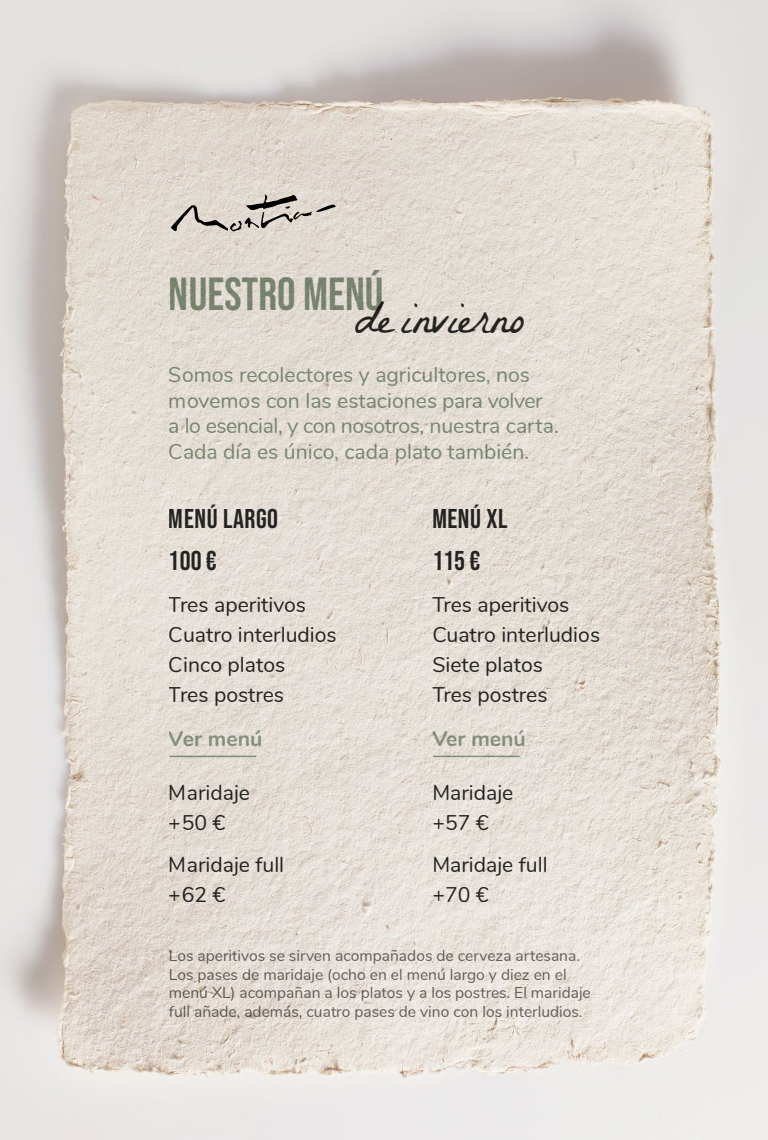
<style>
.page{position:relative;width:768px;height:1140px;background:#fff}
.page>*{position:absolute;margin:0;border:0;box-sizing:border-box;transform-origin:0 0}
.t1{font:46.4px "Bebas Neue";color:#798f78}
.t2{font:46.4px "La Belle Aurore";color:#292929}
.t3{font:27.2px/42px "Bebas Neue";letter-spacing:.02em;color:#292929}
.t4{font:21.2px/30px "Nunito";color:#292929}
.t5{font:21.2px/25.4px "Nunito";color:#798f78}
.t6{font:700 21.2px "Nunito";color:#798f78}
.t7{font:15.6px/18.7px "Nunito";color:#292929}
</style>
<div class="page">
<img style="left:0;top:0;width:768px;height:1140px">
<hr style="left:169px;top:756px;width:87px;height:1px;background:#798f78">
<hr style="left:433px;top:756px;width:87px;height:1px;background:#798f78">
<svg style="left:171px;top:195px;width:165px;height:36px;background:#bfb9b1"></svg>
<h1 class="t1" style="left:169px;top:268px;width:216px">NUESTRO MENÚ</h1>
<h1 class="t2" style="left:354px;top:290px;width:172px">de invierno</h1>
<h3 class="t5" style="left:169px;top:361px;width:391px">Somos recolectores y agricultores, nos movemos con las estaciones para volver a lo esencial, y con nosotros, nuestra carta.<br>Cada día es único, cada plato también.</h3>
<h2 class="t3" style="left:169px;top:497px;width:111px">MENÚ LARGO<br>100 €</h2>
<h3 class="t4" style="left:169px;top:588px;width:169px">Tres aperitivos<br>Cuatro interludios<br>Cinco platos<br>Tres postres</h3>
<h2 class="t3" style="left:432px;top:497px;width:77px">MENÚ XL<br>115 €</h2>
<h3 class="t4" style="left:432px;top:588px;width:169px">Tres aperitivos<br>Cuatro interludios<br>Siete platos<br>Tres postres</h3>
<h3 class="t6" style="left:169px;top:723px;width:95px">Ver menú</h3>
<h3 class="t6" style="left:432px;top:723px;width:95px">Ver menú</h3>
<h3 class="t4" style="left:169px;top:776px;width:83px">Maridaje +50 €</h3>
<h3 class="t4" style="left:169px;top:848px;width:117px">Maridaje full +62 €</h3>
<h3 class="t4" style="left:432px;top:776px;width:83px">Maridaje +57 €</h3>
<h3 class="t4" style="left:432px;top:848px;width:117px">Maridaje full +70 €</h3>
<p class="t7" style="left:169px;top:945px;width:423px">Los aperitivos se sirven acompañados de cerveza artesana.<br>Los pases de maridaje (ocho en el menú largo y diez en el menú XL) acompañan a los platos y a los postres. El maridaje full añade, además, cuatro pases de vino con los interludios.</p>
</div>
